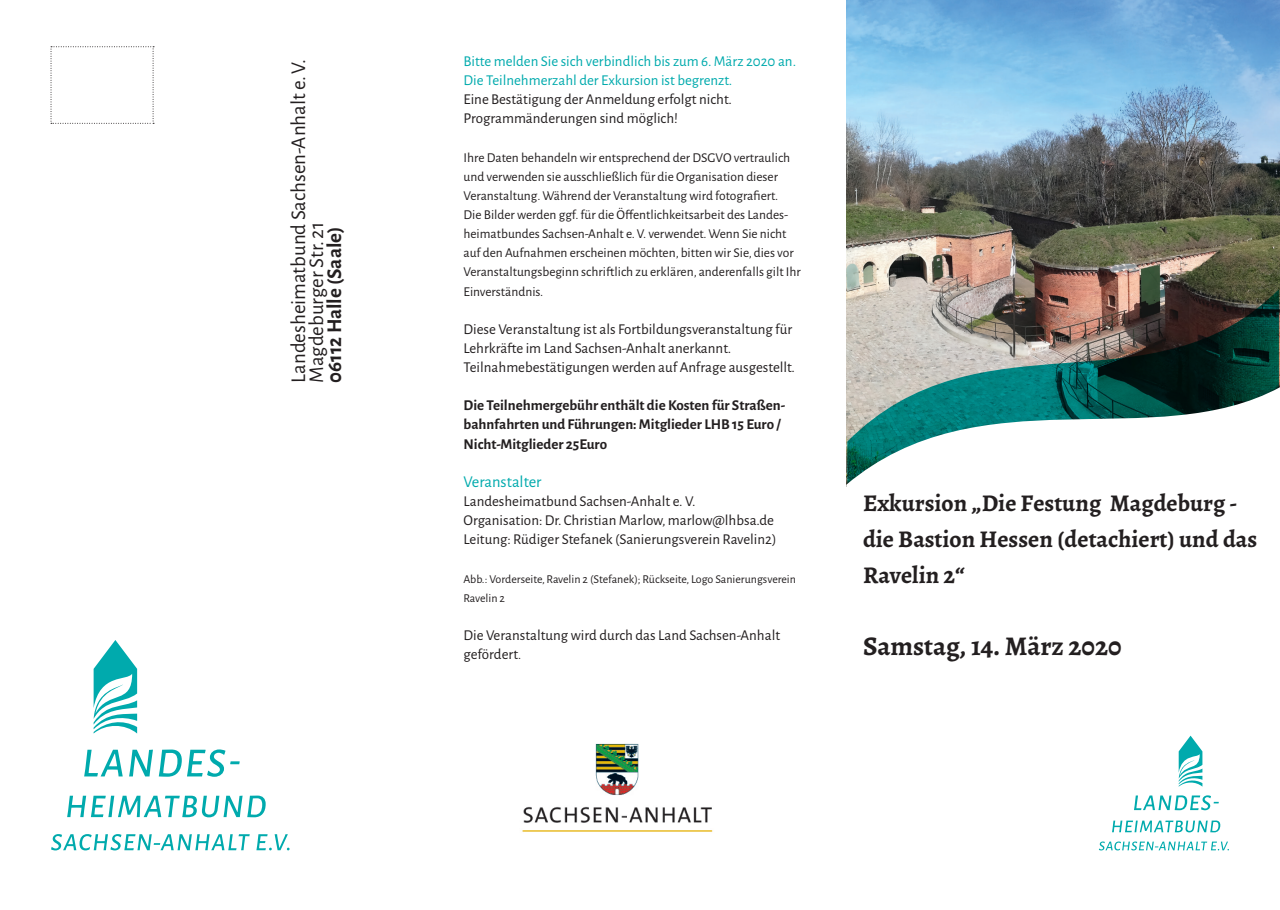
<style>
.page{position:relative;width:1280px;height:910px;background:#fff}
.page>*{position:absolute;margin:0;border:0;box-sizing:border-box;transform-origin:0 0}
.Untertitel_schwarz{font:700 27px "Alegreya";color:#231f20}
.Untertitel_schwarz-2{font:700 24px/36px "Alegreya";color:#231f20}
.t1{font:21px/18px "Alegreya Sans";color:#231f20}
.t2{font:16.5px "Alegreya Sans";color:#00aaad}
.t3{font:15px/19.2px "Alegreya Sans";color:#231f20}
.t4{font:700 15px/19.2px "Alegreya Sans";color:#231f20}
.Überschrift_3__10pt{font:15px/19.2px "Alegreya Sans";color:#00aaad}
.t5{font:13.5px/19.2px "Alegreya Sans";color:#231f20}
.t6{font:12px "Alegreya Sans";color:#231f20}
.s1{font-weight:700}
.s2{font-size:13.5px}
</style>
<div class="page">
<img style="left:846px;top:0;width:434px;height:373px">
<img style="left:847px;top:289px;width:432px;height:84px">
<svg style="left:846px;top:373px;width:434px;height:478px"></svg>
<svg style="left:51px;top:46px;width:103px;height:78px"></svg>
<svg style="left:94px;top:640px;width:43px;height:93px"></svg>
<svg style="left:67px;top:796px;width:199px;height:21px"></svg>
<svg style="left:51px;top:834px;width:239px;height:16px"></svg>
<svg style="left:84px;top:749px;width:156px;height:28px"></svg>
<img style="left:522px;top:743px;width:191px;height:89px">
<svg style="left:1179px;top:736px;width:23px;height:51px"></svg>
<svg style="left:1112px;top:820px;width:108px;height:12px"></svg>
<svg style="left:1134px;top:795px;width:85px;height:15px"></svg>
<svg style="left:1099px;top:841px;width:130px;height:9px"></svg>
<p class="t1" style="left:288px;top:383px;width:325px;rotate:-90deg">Landesheimatbund Sachsen-Anhalt e.V.<br>Magdeburger Str. 21<br><span class="s1">06112 Halle (Saale)</span></p>
<p class="Überschrift_3__10pt" style="left:463px;top:51px;width:334px">Bitte melden Sie sich verbindlich bis zum 6. März 2020 an.<br>Die Teilnehmerzahl der Exkursion ist begrenzt.</p>
<p class="t3" style="left:463px;top:89px;width:270px">Eine Bestätigung der Anmeldung erfolgt nicht.</p>
<p class="t3" style="left:463px;top:108px;width:216px">Programmänderungen sind möglich!</p>
<p class="t5" style="left:463px;top:147px;width:339px">Ihre Daten behandeln wir entsprechend der DSGVO vertraulich und verwenden sie ausschließlich für die Organisation dieser Veranstaltung. Während der Veranstaltung wird fotografiert.<br>Die Bilder werden ggf. für die Öffentlichkeitsarbeit des Landes&shy;heimatbundes Sachsen-Anhalt e. V. verwendet. Wenn Sie nicht auf den Aufnahmen erscheinen möchten, bitten wir Sie, dies vor Veranstaltungsbeginn schriftlich zu erklären, anderenfalls gilt Ihr Einverständnis.</p>
<p class="t3" style="left:463px;top:319px;width:333px">Diese Veranstaltung ist als Fortbildungsveranstaltung für<br>Lehrkräfte im Land Sachsen-Anhalt anerkannt.<br>Teilnahmebestätigungen werden auf Anfrage ausgestellt.</p>
<p class="t4" style="left:463px;top:395px;width:323px">Die Teilnehmergebühr enthält die Kosten für Straßen&shy;bahnfahrten und Führungen: Mitglieder LHB 15 Euro /<br>Nicht-Mitglieder 25Euro</p>
<p class="t2" style="left:463px;top:470px;width:79px">Veranstalter</p>
<p class="t3" style="left:463px;top:491px;width:234px">Landesheimatbund Sachsen-Anhalt e. V.</p>
<p class="t3" style="left:463px;top:510px;width:312px">Organisation: Dr. Christian Marlow, marlow@lhbsa.de</p>
<p class="t3" style="left:463px;top:529px;width:314px">Leitung: Rüdiger Stefanek (Sanierungsverein Ravelin2)</p>
<p class="t6" style="left:463px;top:571px;width:334px">Abb.: Vorderseite, Ravelin 2 (Stefanek); Rückseite, Logo Sanierungsverein</p>
<p class="t6" style="left:463px;top:590px;width:43px">Ravelin 2</p>
<p class="t3" style="left:463px;top:625px;width:318px">Die Veranstaltung wird durch das Land Sachsen-Anhalt gefördert<span class="s2">.</span></p>
<p class="Untertitel_schwarz-2" style="left:863px;top:485px;width:376px">Exkursion „Die Festung Magdeburg -</p>
<p class="Untertitel_schwarz-2" style="left:863px;top:521px;width:396px">die Bastion Hessen (detachiert) und das<br>Ravelin 2“</p>
<p class="Untertitel_schwarz" style="left:863px;top:629px;width:260px">Samstag, 14. März 2020</p>
</div>
